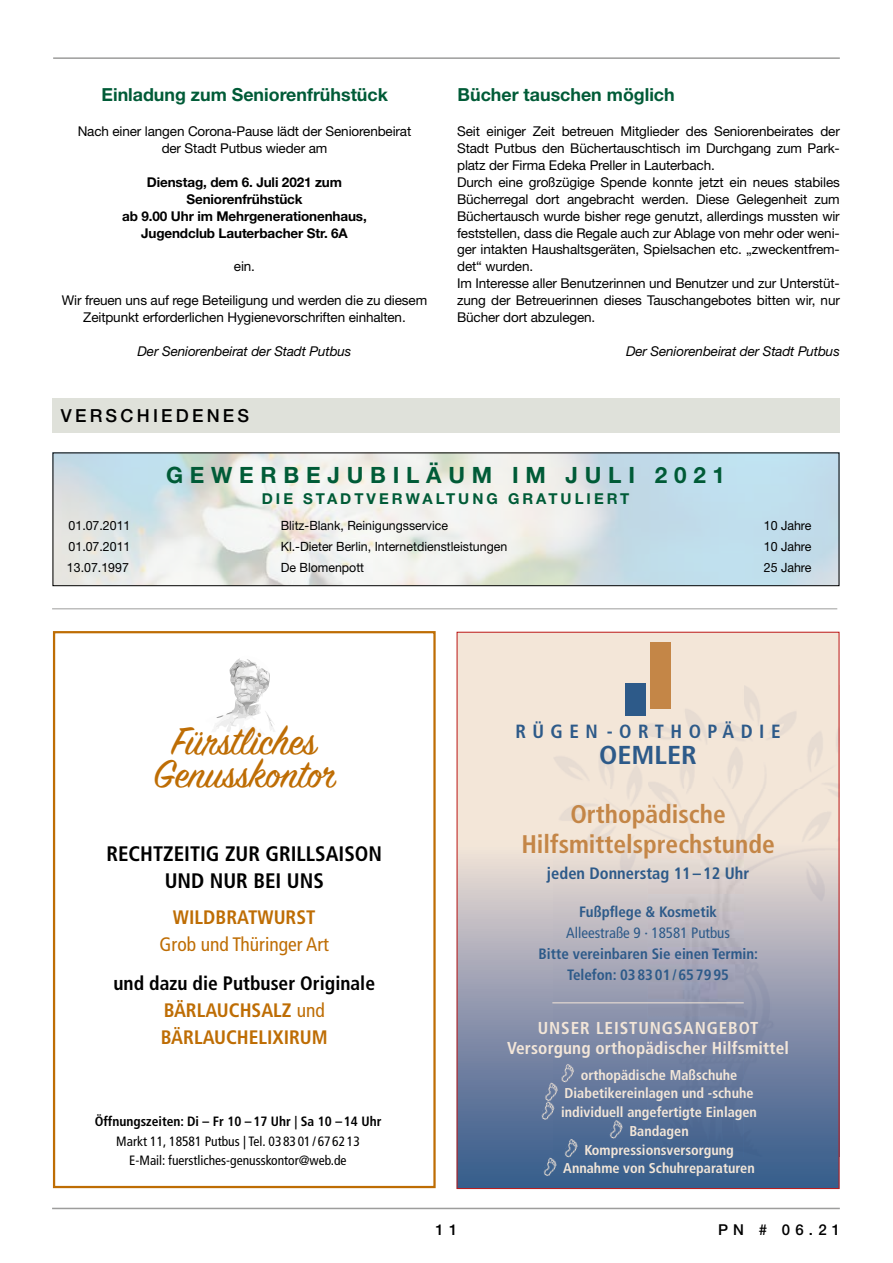
<style>
.page{position:relative;width:893px;height:1263px;background:#fff}
.page>*{position:absolute;margin:0;border:0;box-sizing:border-box;transform-origin:0 0}
.t1{font:43.65px/32.7px "Sign Painter House Script";color:#be6d04;text-align:center}
.t2{font:700 condensed 25.95px "Frutiger LT Std";color:#2d5a89;scale:1.09 1}
.t3{font:700 condensed 25.5px/30px "Frutiger LT Std";color:#c48647;text-align:center}
.t4{font:700 22.5px "Helvetica Neue LT Std";letter-spacing:.3em;color:#005b37}
.t5{font:700 condensed 21px/27px "Frutiger LT Std";color:#000;text-align:center}
.t6{font:700 condensed 19.5px/27px "Frutiger LT Std";color:#be6d04;text-align:center}
.t7{font:condensed 19.5px "Frutiger LT Std";color:#be6d04}
.t8{font:700 condensed 19.05px "Frutiger LT Std";letter-spacing:.34em;color:#2d5a89}
.t9{font:700 18px "Helvetica Neue LT Std";color:#005b37}
.t10{font:500 18px "Helvetica Neue LT Std";letter-spacing:.18em;color:#000}
.t11{font:700 condensed 17.25px/19.5px "Frutiger LT Std";letter-spacing:.01em;color:#f3e6d8;text-align:center}
.t12{font:700 condensed 16.5px "Frutiger LT Std";color:#2d5a89}
.t13{font:700 condensed 15px/21px "Frutiger LT Std";color:#2d5a89;text-align:center}
.t14{font:700 15px "Helvetica Neue LT Std";letter-spacing:.2em;color:#005b37}
.t15{font:condensed 15px "Frutiger LT Std";color:#2d5a89}
.t16{font:500 15px "Helvetica Neue LT Std";color:#000}
.t17{font:700 condensed 14.25px/18.8px "Frutiger LT Std";color:#f3e6d8;text-align:center}
.t18{font:13.5px/17px "Helvetica Neue LT Std";letter-spacing:-.01em;color:#000;text-align:center}
.t19{font:700 13.5px/17px "Helvetica Neue LT Std";letter-spacing:-.01em;color:#000;text-align:center}
.t20{font:condensed 13.5px/19.5px "Frutiger LT Std";color:#000;text-align:center}
.t21{font:italic 13.5px "Helvetica Neue LT Std";letter-spacing:-.01em;color:#000}
.t22{font:700 condensed 13.5px "Frutiger LT Std";color:#000}
.t23{font:12.75px "Helvetica Neue LT Std";color:#000}
.s1{color:#000}
.s2{font-weight:400}
</style>
<div class="page">
<hr style="left:53px;top:57px;width:787px;height:2px;background:#9d9d9c">
<hr style="left:52px;top:1208px;width:788px;height:1px;background:#9d9d9c">
<svg style="left:216px;top:658px;width:59px;height:74px"></svg>
<div style="left:53px;top:631px;width:383px;height:557px;border:2px solid #be6d04"></div>
<hr style="left:52px;top:608px;width:785px;height:1px;background:#9d9d9c">
<svg style="left:459px;top:634px;width:378px;height:553px;background:#b3b5bd"></svg>
<img style="left:553px;top:685px;width:284px;height:471px">
<div style="left:650px;top:643px;width:21px;height:66px;background:#c48647"></div>
<div style="left:625px;top:683px;width:21px;height:33px;background:#2d5a89"></div>
<img style="left:559px;top:1063px;width:18px;height:22px">
<img style="left:542px;top:1082px;width:19px;height:22px">
<img style="left:539px;top:1100px;width:18px;height:23px">
<img style="left:607px;top:1119px;width:19px;height:23px">
<img style="left:562px;top:1138px;width:19px;height:22px">
<img style="left:541px;top:1157px;width:19px;height:22px">
<hr style="left:552px;top:1002px;width:192px;height:1px;background:#f3e6d8">
<img style="left:55px;top:455px;width:782px;height:129px">
<div style="left:53px;top:453px;width:786px;height:133px;border:1px solid #000"></div>
<div style="left:52px;top:399px;width:788px;height:34px;background:#dfe1da"></div>
<h3 class="t9" style="left:102px;top:84px;width:288px">Einladung zum Seniorenfrühstück</h3>
<p class="t18" style="left:78px;top:122px;width:335px">Nach einer langen Corona-Pause lädt der Seniorenbeirat der Stadt Putbus wieder am</p>
<p class="t19" style="left:122px;top:173px;width:246px">Dienstag, dem 6. Juli 2021 zum<br>Seniorenfrühstück<br>ab 9.00 Uhr im Mehrgenerationenhaus,<br>Jugendclub Lauterbacher Str. 6A</p>
<p class="t18" style="left:234px;top:258px;width:23px">ein.</p>
<p class="t18" style="left:62px;top:292px;width:367px">Wir freuen uns auf rege Beteiligung und werden die zu diesem<br>Zeitpunkt erforderlichen Hygienevorschriften einhalten.</p>
<p class="t21" style="left:138px;top:343px;width:215px">Der Seniorenbeirat der Stadt Putbus</p>
<h3 class="t10" style="left:61px;top:405px;width:190px">VERSCHIEDENES</h3>
<h3 class="t9" style="left:458px;top:84px;width:219px">Bücher tauschen möglich</h3>
<p class="t18" style="left:457px;top:122px;width:384px;text-align:left">Seit einiger Zeit betreuen Mitglieder des Seniorenbeirates der Stadt Putbus den Büchertauschtisch im Durchgang zum Park&shy;platz der Firma Edeka Preller in Lauterbach.<br>Durch eine großzügige Spende konnte jetzt ein neues stabiles Bücherregal dort angebracht werden. Diese Gelegenheit zum Büchertausch wurde bisher rege genutzt, allerdings mussten wir feststellen, dass die Regale auch zur Ablage von mehr oder weni&shy;ger intakten Haushaltsgeräten, Spielsachen etc. „zweckentfrem&shy;det“ wurden.<br>Im Interesse aller Benutzerinnen und Benutzer und zur Unterstüt&shy;zung der Betreuerinnen dieses Tauschangebotes bitten wir, nur Bücher dort abzulegen.</p>
<p class="t21" style="left:626px;top:343px;width:215px">Der Seniorenbeirat der Stadt Putbus</p>
<h3 class="t4" style="left:166px;top:461px;width:560px">GEWERBEJUBILÄUM IM JULI 2021</h3>
<p class="t14" style="left:262px;top:489px;width:369px">DIE STADTVERWALTUNG GRATULIERT</p>
<p class="t23" style="left:69px;top:517px;width:63px">01.07.2011</p>
<p class="t23" style="left:281px;top:517px;width:169px">Blitz-Blank, Reinigungsservice</p>
<p class="t23" style="left:764px;top:517px;width:49px">10 Jahre</p>
<p class="t23" style="left:69px;top:538px;width:63px">01.07.2011</p>
<p class="t23" style="left:281px;top:538px;width:228px">Kl.-Dieter Berlin, Internetdienstleistungen</p>
<p class="t23" style="left:764px;top:538px;width:49px">10 Jahre</p>
<p class="t23" style="left:67px;top:559px;width:63px">13.07.1997</p>
<p class="t23" style="left:281px;top:559px;width:85px">De Blomenpott</p>
<p class="t23" style="left:764px;top:559px;width:49px">25 Jahre</p>
<h1 class="t1" style="left:153px;top:729px;width:185px">Fürstliches<br>Genusskontor</h1>
<h3 class="t5" style="left:106px;top:840px;width:277px">RECHTZEITIG ZUR GRILLSAISON<br>UND NUR BEI UNS</h3>
<h3 class="t6" style="left:173px;top:903px;width:144px">WILDBRATWURST</h3>
<h3 class="t7" style="left:160px;top:932px;width:171px">Grob und Thüringer Art</h3>
<h3 class="t6" style="left:113px;top:970px;width:263px"><span class="s1">und dazu die Putbuser Originale<br></span>BÄRLAUCHSALZ <span class="s2">und<br></span>BÄRLAUCHELIXIRUM</h3>
<p class="t22" style="left:95px;top:1113px;width:288px">Öffnungszeiten: Di – Fr 10 –17 Uhr | Sa 10 –14 Uhr</p>
<p class="t20" style="left:116px;top:1131px;width:245px">Markt 11, 18581 Putbus | Tel. 03 83 01 / 67 62 13<br>E-Mail: fuerstliches-genusskontor@web.de</p>
<h3 class="t8" style="left:515px;top:720px;width:267px">RÜGEN -ORTHOPÄDIE</h3>
<h2 class="t2" style="left:599px;top:740px;width:91px">OEMLER</h2>
<h3 class="t3" style="left:521px;top:799px;width:255px">Orthopädische<br>Hilfsmittelsprechstunde</h3>
<p class="t12" style="left:547px;top:863px;width:204px">jeden Donnerstag 11 – 12 Uhr</p>
<p class="t13" style="left:579px;top:901px;width:140px">Fußpflege &amp; Kosmetik</p>
<p class="t15" style="left:566px;top:924px;width:165px">Alleestraße 9 · 18581 Putbus</p>
<p class="t13" style="left:539px;top:943px;width:221px">Bitte vereinbaren Sie einen Termin:<br>Telefon: 03 83 01 / 65 79 95</p>
<p class="t11" style="left:507px;top:1018px;width:283px">UNSER LEISTUNGSANGEBOT<br>Versorgung orthopädischer Hilfsmittel</p>
<p class="t17" style="left:561px;top:1065px;width:197px">orthopädische Maßschuhe<br>Diabetikereinlagen und -schuhe individuell angefertigte Einlagen<br>Bandagen<br>Kompressionsversorgung<br>Annahme von Schuhreparaturen</p>
<p class="t16" style="left:435px;top:1221px;width:23px">1 1</p>
<p class="t16" style="left:718px;top:1221px;width:124px">PN # 06.21</p>
</div>
